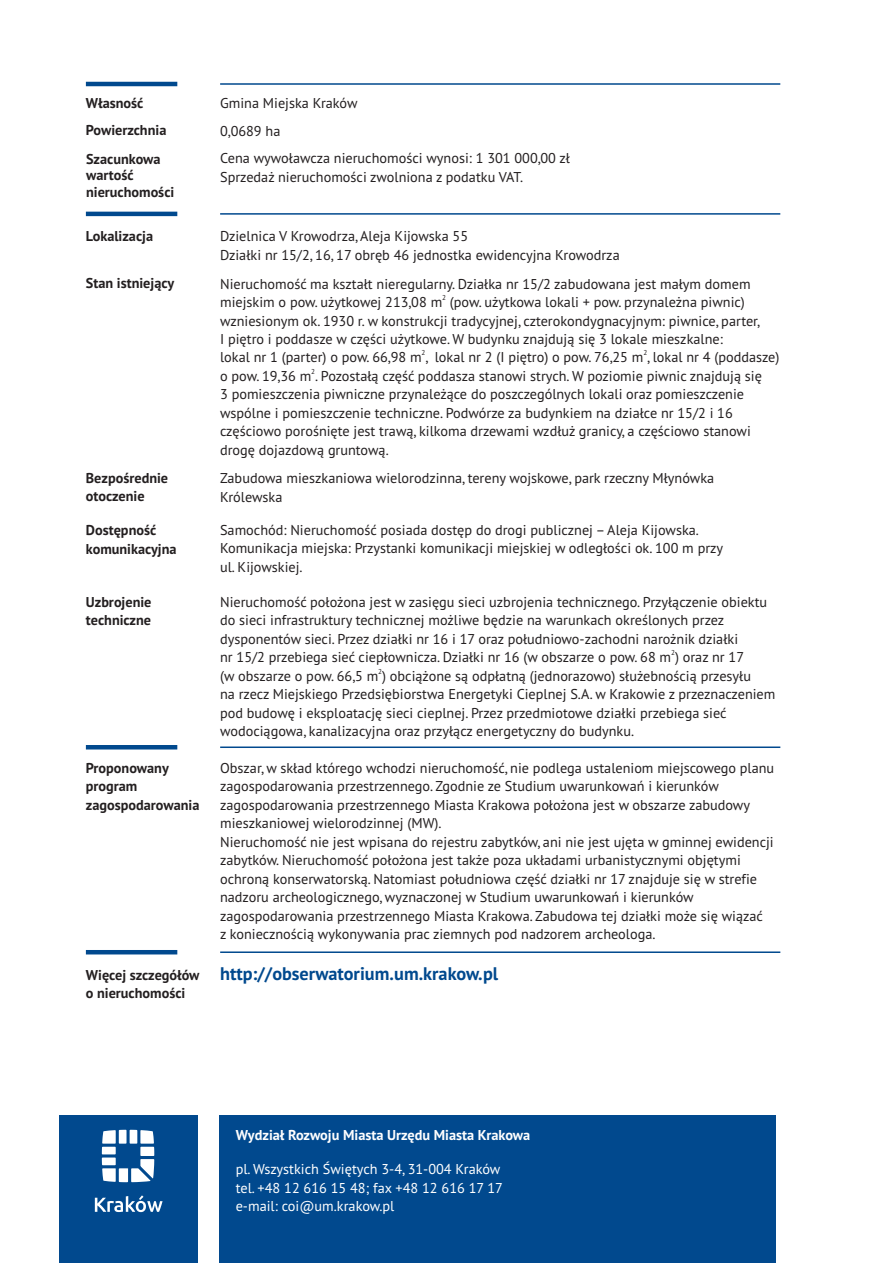
<style>
.page{position:relative;width:893px;height:1263px;background:#fff}
.page>*{position:absolute;margin:0;border:0;box-sizing:border-box;transform-origin:0 0}
.t1{font:700 18.3px "PT Sans";color:#01498e}
.t2{font:14.25px/18.5px "PT Sans";color:#231f20}
.t3{font:700 14.25px/18.5px "PT Sans";color:#231f20}
.t4{font:14.25px/18.5px "PT Sans";color:#fff}
.t5{font:700 14.25px "PT Sans";color:#fff}
.t6{font:7.2px "PT Sans";color:#231f20}
.s1{font-size:14.25px;color:#231f20}
</style>
<div class="page">
<hr style="left:220px;top:83px;width:560px;height:2px;background:#01498e">
<hr style="left:220px;top:213px;width:560px;height:2px;background:#01498e">
<hr style="left:220px;top:746px;width:560px;height:2px;background:#01498e">
<div style="left:220px;top:1115px;width:556px;height:148px;background:#01498e"></div>
<hr style="left:86px;top:82px;width:91px;height:4px;background:#01498e">
<hr style="left:86px;top:212px;width:91px;height:4px;background:#01498e">
<hr style="left:86px;top:745px;width:91px;height:4px;background:#01498e">
<hr style="left:220px;top:951px;width:560px;height:2px;background:#01498e">
<hr style="left:86px;top:950px;width:91px;height:4px;background:#01498e">
<div style="left:59px;top:1115px;width:139px;height:148px;background:#01498e"></div>
<svg style="left:102px;top:1130px;width:52px;height:52px"></svg>
<svg style="left:95px;top:1195px;width:68px;height:17px"></svg>
<p class="t3" style="left:86px;top:95px;width:59px">W³asnoœæ</p>
<p class="t2" style="left:220px;top:95px;width:139px">Gmina Miejska Kraków</p>
<p class="t3" style="left:86px;top:117px;width:82px;line-height:28.7px">Powierzchnia<br>Szacunkowa</p>
<p class="t3" style="left:86px;top:169px;width:90px;line-height:16.5px">wartoœæ nieruchomoœci</p>
<p class="t3" style="left:86px;top:228px;width:69px">Lokalizacja</p>
<p class="t3" style="left:86px;top:276px;width:90px">Stan istniej¹cy</p>
<p class="t2" style="left:220px;top:118px;width:351px;line-height:27.6px">0,0689 ha<br>Cena wywo³awcza nieruchomoœci wynosi: 1 301 000,00 z³</p>
<p class="t2" style="left:220px;top:169px;width:304px">Sprzeda¿ nieruchomoœci zwolniona z podatku VAT.</p>
<p class="t2" style="left:220px;top:228px;width:401px">Dzielnica V Krowodrza, Aleja Kijowska 55<br>Dzia³ki nr 15/2, 16, 17 obrêb 46 jednostka ewidencyjna Krowodrza</p>
<p class="t2" style="left:220px;top:276px;width:532px">Nieruchomoœæ ma kszta³t nieregularny. Dzia³ka nr 15/2 zabudowana jest ma³ym domem</p>
<p class="t6" style="left:442px;top:295px;width:5px">2</p>
<p class="t2" style="left:220px;top:294px;width:541px">miejskim o pow. u¿ytkowej 213,08 m (pow. u¿ytkowa lokali + pow. przynale¿na piwnic) wzniesionym ok. 1930 r. w konstrukcji tradycyjnej, czterokondygnacyjnym: piwnice, parter,<br>I piêtro i poddasze w czêœci u¿ytkowe. W budynku znajduj¹ siê 3 lokale mieszkalne:</p>
<p class="t6" style="left:422px;top:350px;width:5px">2</p>
<p class="t6" style="left:643px;top:350px;width:5px">2</p>
<p class="t2" style="left:220px;top:350px;width:561px">lokal nr 1 (parter) o pow. 66,98 m , lokal nr 2 (I piêtro) o pow. 76,25 m , lokal nr 4 (poddasze)</p>
<p class="t6" style="left:311px;top:368px;width:5px">2</p>
<p class="t2" style="left:220px;top:368px;width:543px">o pow. 19,36 m . Pozosta³¹ czêœæ poddasza stanowi strych. W poziomie piwnic znajduj¹ siê 3 pomieszczenia piwniczne przynale¿¹ce do poszczególnych lokali oraz pomieszczenie wspólne i pomieszczenie techniczne. Podwórze za budynkiem na dzia³ce nr 15/2 i 16 czêœciowo poroœniête jest traw¹, kilkoma drzewami wzd³u¿ granicy, a czêœciowo stanowi drogê dojazdow¹ gruntow¹.</p>
<p class="t2" style="left:220px;top:470px;width:496px">Zabudowa mieszkaniowa wielorodzinna, tereny wojskowe, park rzeczny M³ynówka<br>Królewska</p>
<p class="t2" style="left:220px;top:522px;width:505px">Samochód: Nieruchomoœæ posiada dostêp do drogi publicznej –Aleja Kijowska.<br>Komunikacja miejska: Przystanki komunikacji miejskiej w odleg³oœci ok. 100 m przy ul. Kijowskiej.</p>
<p class="t2" style="left:220px;top:594px;width:549px">Nieruchomoœæ po³o¿ona jest w zasiêgu sieci uzbrojenia technicznego. Przy³¹czenie obiektu do sieci infrastruktury technicznej mo¿liwe bêdzie na warunkach okreœlonych przez dysponentów sieci. Przez dzia³ki nr 16 i 17 oraz po³udniowo-zachodni naro¿nik dzia³ki</p>
<p class="t6" style="left:671px;top:650px;width:5px">2</p>
<p class="t2" style="left:220px;top:649px;width:525px">nr 15/2 przebiega sieæ ciep³ownicza. Dzia³ki nr 16 (w obszarze o pow. 68 m ) oraz nr 17</p>
<p class="t6" style="left:378px;top:668px;width:5px">2</p>
<p class="t2" style="left:220px;top:668px;width:557px">(w obszarze o pow. 66,5 m ) obci¹¿one s¹ odp³atn¹ (jednorazowo) s³u¿ebnoœci¹ przesy³u<br>na rzecz Miejskiego Przedsiêbiorstwa Energetyki Cieplnej S.A. w Krakowie z przeznaczeniem pod budowê i eksploatacjê sieci cieplnej. Przez przedmiotowe dzia³ki przebiega sieæ wodoci¹gowa, kanalizacyjna oraz przy³¹cz energetyczny do budynku.</p>
<p class="t2" style="left:220px;top:760px;width:556px">Obszar, w sk³ad którego wchodzi nieruchomoœæ, nie podlega ustaleniom miejscowego planu zagospodarowania przestrzennego. Zgodnie ze Studium uwarunkowañ i kierunków zagospodarowania przestrzennego Miasta Krakowa po³o¿ona jest w obszarze zabudowy mieszkaniowej wielorodzinnej (MW).<br>Nieruchomoœæ nie jest wpisana do rejestru zabytków, ani nie jest ujêta w gminnej ewidencji zabytków. Nieruchomoœæ po³o¿ona jest tak¿e poza uk³adami urbanistycznymi objêtymi ochron¹ konserwatorsk¹. Natomiast po³udniowa czêœæ dzia³ki nr 17 znajduje siê w strefie nadzoru archeologicznego, wyznaczonej w Studium uwarunkowañ i kierunków zagospodarowania przestrzennego Miasta Krakowa. Zabudowa tej dzia³ki mo¿e siê wi¹zaæ<br>z koniecznoœci¹ wykonywania prac ziemnych pod nadzorem archeologa.</p>
<p class="t3" style="left:86px;top:470px;width:84px">Bezpoœrednie otoczenie</p>
<p class="t3" style="left:86px;top:522px;width:92px">Dostêpnoœæ komunikacyjna</p>
<p class="t3" style="left:86px;top:594px;width:67px">Uzbrojenie techniczne</p>
<p class="t3" style="left:86px;top:760px;width:115px">Proponowany program zagospodarowania</p>
<p class="t1" style="left:86px;top:966px;width:414px"><span class="s1">Wiêcej szczegó³ów</span> http://obserwatorium.um.krakow.pl</p>
<p class="t3" style="left:86px;top:985px;width:101px">o nieruchomoœci</p>
<p class="t5" style="left:236px;top:1129px;width:296px">Wydzia³ Rozwoju Miasta Urzêdu Miasta Krakowa</p>
<p class="t4" style="left:236px;top:1161px;width:269px">pl. Wszystkich Œwiêtych 3-4, 31-004 Kraków tel. +48 12 616 15 48; fax +48 12 616 17 17 e-mail: coi@um.krakow.pl</p>
</div>
